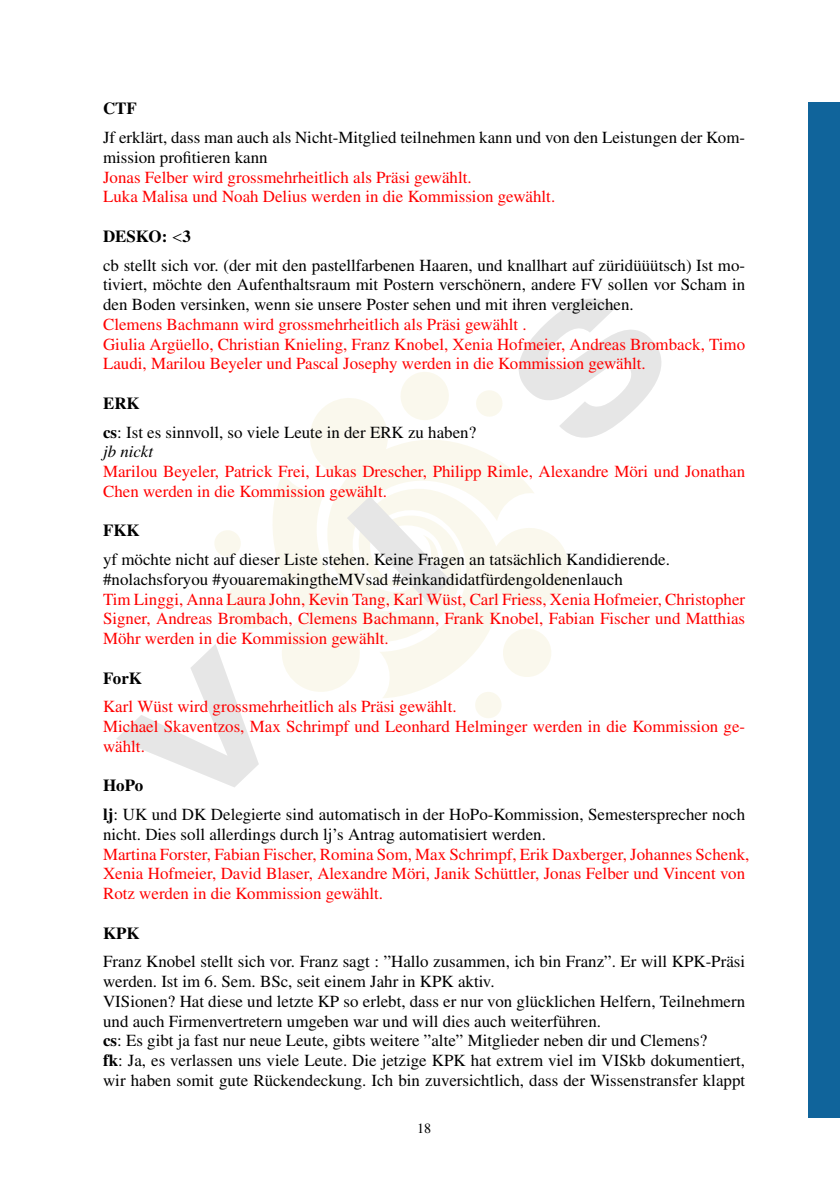
<style>
.page{position:relative;width:840px;height:1191px;background:#fff}
.page>*{position:absolute;margin:0;border:0;box-sizing:border-box;transform-origin:0 0}
.t1{font:17px/19.8px "Nimbus Rom No 9 L";color:#000}
.t2{font:17px/19.8px "Nimbus Rom No 9 L";color:#f00}
.t3{font:500 17px "Nimbus Rom No 9 L";color:#000}
.t4{font:italic 17px "Nimbus Rom No 9 L";color:#000}
.t5{font:14px "Nimbus Rom No 9 L";color:#000}
.s1{font-weight:500}
.s2{font-family:"rtxmi"}
</style>
<div class="page">
<div style="left:808px;top:102px;width:31px;height:1015px;background:#10649b"></div>
<svg style="left:214px;top:372px;width:354px;height:346px"></svg>
<svg style="left:116px;top:644px;width:143px;height:143px"></svg>
<svg style="left:347px;top:496px;width:103px;height:106px"></svg>
<svg style="left:510px;top:299px;width:152px;height:153px"></svg>
<p class="t3" style="left:103px;top:98px;width:35px">CTF</p>
<p class="t1" style="left:103px;top:128px;width:643px">Jf erklärt, dass man auch als Nicht-Mitglied teilnehmen kann und von den Leistungen der Kom&shy;mission profitieren kann</p>
<p class="t2" style="left:103px;top:167px;width:453px">Jonas Felber wird grossmehrheitlich als Präsi gewählt.<br>Luka Malisa und Noah Delius werden in die Kommission gewählt.</p>
<p class="t1" style="left:103px;top:222px;width:643px;line-height:28.8px"><span class="s1">DESKO:</span> <span class="s2">&lt;</span><span class="s1">3<br></span>cb stellt sich vor. (der mit den pastellfarbenen Haaren, und knallhart auf züridüüütsch) Ist mo-</p>
<p class="t1" style="left:103px;top:275px;width:643px">tiviert, möchte den Aufenthaltsraum mit Postern verschönern, andere FV sollen vor Scham in den Boden versinken, wenn sie unsere Poster sehen und mit ihren vergleichen.</p>
<p class="t2" style="left:103px;top:314px;width:643px">Clemens Bachmann wird grossmehrheitlich als Präsi gewählt .<br>Giulia Argüello, Christian Knieling, Franz Knobel, Xenia Hofmeier, Andreas Bromback, Timo<br>Laudi, Marilou Beyeler und Pascal Josephy werden in die Kommission gewählt.</p>
<p class="t1" style="left:103px;top:389px;width:374px;line-height:28.8px"><span class="s1">ERK<br>cs</span>: Ist es sinnvoll, so viele Leute in der ERK zu haben?</p>
<p class="t4" style="left:103px;top:442px;width:51px">jb nickt</p>
<p class="t2" style="left:103px;top:462px;width:643px">Marilou Beyeler, Patrick Frei, Lukas Drescher, Philipp Rimle, Alexandre Möri und Jonathan<br>Chen werden in die Kommission gewählt.</p>
<p class="t3" style="left:103px;top:520px;width:38px">FKK</p>
<p class="t1" style="left:103px;top:550px;width:568px">yf möchte nicht auf dieser Liste stehen. Keine Fragen an tatsächlich Kandidierende. #nolachsforyou #youaremakingtheMVsad #einkandidatfürdengoldenenlauch</p>
<p class="t2" style="left:103px;top:589px;width:643px;text-align:justify">Tim Linggi, Anna Laura John, Kevin Tang, Karl Wüst, Carl Friess, Xenia Hofmeier, Christopher Signer, Andreas Brombach, Clemens Bachmann, Frank Knobel, Fabian Fischer und Matthias Möhr werden in die Kommission gewählt.</p>
<p class="t3" style="left:103px;top:667px;width:41px">ForK</p>
<p class="t2" style="left:103px;top:697px;width:643px">Karl Wüst wird grossmehrheitlich als Präsi gewählt.<br>Michael Skaventzos, Max Schrimpf und Leonhard Helminger werden in die Kommission ge&shy;wählt.</p>
<p class="t1" style="left:103px;top:771px;width:643px;line-height:28.8px"><span class="s1">HoPo<br>lj</span>: UK und DK Delegierte sind automatisch in der HoPo-Kommission, Semestersprecher noch</p>
<p class="t1" style="left:103px;top:824px;width:444px">nicht. Dies soll allerdings durch lj’s Antrag automatisiert werden.</p>
<p class="t2" style="left:103px;top:844px;width:647px">Martina Forster, Fabian Fischer, Romina Som, Max Schrimpf, Erik Daxberger, Johannes Schenk,<br>Xenia Hofmeier, David Blaser, Alexandre Möri, Janik Schüttler, Jonas Felber und Vincent von<br>Rotz werden in die Kommission gewählt.</p>
<p class="t3" style="left:103px;top:922px;width:38px">KPK</p>
<p class="t1" style="left:103px;top:952px;width:643px">Franz Knobel stellt sich vor. Franz sagt : ”Hallo zusammen, ich bin Franz”. Er will KPK-Präsi werden. Ist im 6. Sem. BSc, seit einem Jahr in KPK aktiv.<br>VISionen? Hat diese und letzte KP so erlebt, dass er nur von glücklichen Helfern, Teilnehmern und auch Firmenvertretern umgeben war und will dies auch weiterführen.<br><span class="s1">cs</span>: Es gibt ja fast nur neue Leute, gibts weitere ”alte” Mitglieder neben dir und Clemens?<br><span class="s1">fk</span>: Ja, es verlassen uns viele Leute. Die jetzige KPK hat extrem viel im VISkb dokumentiert, wir haben somit gute Rückendeckung. Ich bin zuversichtlich, dass der Wissenstransfer klappt</p>
<p class="t5" style="left:417px;top:1120px;width:16px">18</p>
</div>
